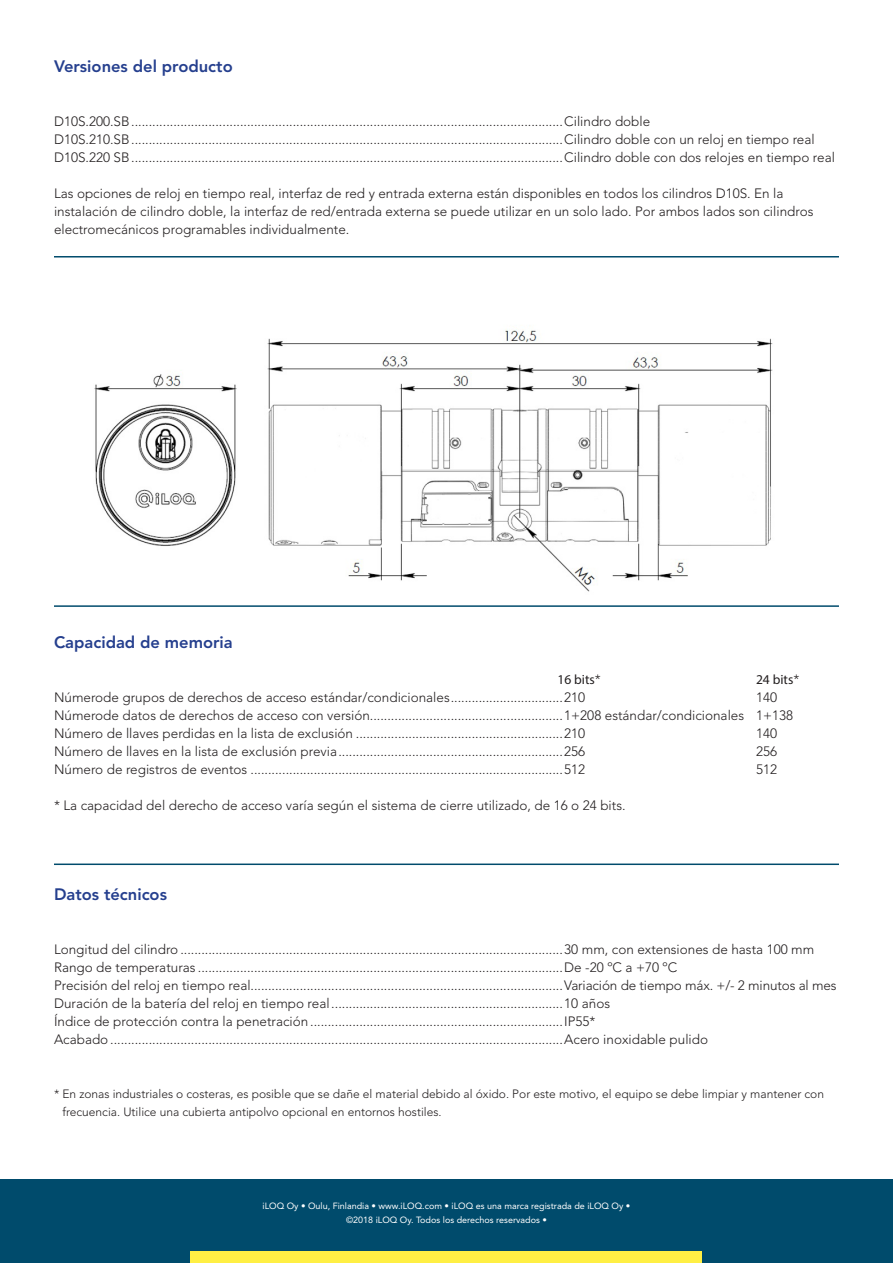
<style>
.page{position:relative;width:893px;height:1263px;background:#fff}
.page>*{position:absolute;margin:0;border:0;box-sizing:border-box;transform-origin:0 0}
.Otsikko{font:800 16.5px "Avenir LT Std";color:#253f8e}
.Taulukko{font:300 13.5px/18px "Avenir LT Std";color:#231f20}
.Otsikko-2{font:13.5px "Myriad Pro";color:#231f20}
.Taulukko-2{font:300 12px/18px "Avenir LT Std";color:#231f20}
.t1{font:9px/13.5px "Avenir LT Std";color:#fff;text-align:center}
.s1{font-family:"Avenir LT Std";font-weight:300}
</style>
<div class="page">
<div style="left:0;top:1179px;width:893px;height:84px;background:#004b6c"></div>
<div style="left:191px;top:1252px;width:511px;height:11px;background:#ffef44"></div>
<img style="left:94px;top:329px;width:679px;height:263px">
<hr style="left:54px;top:256px;width:785px;height:1px;background:#004b6c">
<hr style="left:54px;top:605px;width:785px;height:2px;background:#004b6c">
<hr style="left:54px;top:863px;width:785px;height:2px;background:#004b6c">
<p class="Otsikko" style="left:54px;top:57px;width:180px">Versiones del producto</p>
<p class="Taulukko" style="left:54px;top:112px;width:598px">D10S.200.SB...........................................................................................................................Cilindro doble</p>
<p class="Taulukko" style="left:54px;top:130px;width:762px">D10S.210.SB...........................................................................................................................Cilindro doble con un reloj en tiempo real</p>
<p class="Taulukko" style="left:54px;top:148px;width:782px">D10S.220 SB...........................................................................................................................Cilindro doble con dos relojes en tiempo real</p>
<p class="Taulukko" style="left:54px;top:184px;width:761px">Las opciones de reloj en tiempo real, interfaz de red y entrada externa están disponibles en todos los cilindros D10S. En la instalación de cilindro doble, la interfaz de red/entrada externa se puede utilizar en un solo lado. Por ambos lados son cilindros electromecánicos programables individualmente.</p>
<p class="Otsikko" style="left:54px;top:633px;width:180px">Capacidad de memoria</p>
<p class="Otsikko-2" style="left:557px;top:671px;width:45px">16 bits<span class="s1">*</span></p>
<p class="Otsikko-2" style="left:756px;top:671px;width:45px">24 bits<span class="s1">*</span></p>
<p class="Taulukko" style="left:54px;top:688px;width:533px">Númerode grupos de derechos de acceso estándar/condicionales................................210</p>
<p class="Taulukko" style="left:756px;top:688px;width:23px">140</p>
<p class="Taulukko" style="left:54px;top:706px;width:741px">Númerode datos de derechos de acceso con versión.......................................................1+208 estándar/condicionales 1+138</p>
<p class="Taulukko" style="left:54px;top:724px;width:533px">Número de llaves perdidas en la lista de exclusión ...........................................................210</p>
<p class="Taulukko" style="left:756px;top:724px;width:23px">140</p>
<p class="Taulukko" style="left:54px;top:742px;width:533px">Número de llaves en la lista de exclusión previa................................................................256</p>
<p class="Taulukko" style="left:756px;top:742px;width:23px">256</p>
<p class="Taulukko" style="left:54px;top:760px;width:533px">Número de registros de eventos .........................................................................................512</p>
<p class="Taulukko" style="left:756px;top:760px;width:23px">512</p>
<p class="Taulukko" style="left:54px;top:796px;width:573px">* La capacidad del derecho de acceso varía según el sistema de cierre utilizado, de 16 o 24 bits.</p>
<p class="Otsikko" style="left:54px;top:885px;width:115px">Datos técnicos</p>
<p class="Taulukko" style="left:54px;top:940px;width:762px">Longitud del cilindro .............................................................................................................30 mm, con extensiones de hasta 100 mm</p>
<p class="Taulukko" style="left:54px;top:958px;width:625px">Rango de temperaturas ........................................................................................................De -20 ºC a +70 ºC</p>
<p class="Taulukko" style="left:54px;top:976px;width:784px">Precisión del reloj en tiempo real.........................................................................................Variación de tiempo máx. +/- 2 minutos al mes</p>
<p class="Taulukko" style="left:54px;top:994px;width:558px">Duración de la batería del reloj en tiempo real..................................................................10 años</p>
<p class="Taulukko" style="left:54px;top:1012px;width:543px">Índice de protección contra la penetración........................................................................IP55*</p>
<p class="Taulukko" style="left:54px;top:1030px;width:656px">Acabado.................................................................................................................................Acero inoxidable pulido</p>
<p class="Taulukko-2" style="left:62px;top:1085px;width:763px;text-indent:-8px">* En zonas industriales o costeras, es posible que se dañe el material debido al óxido. Por este motivo, el equipo se debe limpiar y mantener con frecuencia. Utilice una cubierta antipolvo opcional en entornos hostiles.</p>
<p class="t1" style="left:263px;top:1199px;width:369px">iLOQ Oy • Oulu, Finlandia • www.iLOQ.com • iLOQ es una marca registrada de iLOQ Oy • ©2018 iLOQ Oy. Todos los derechos reservados •</p>
</div>
